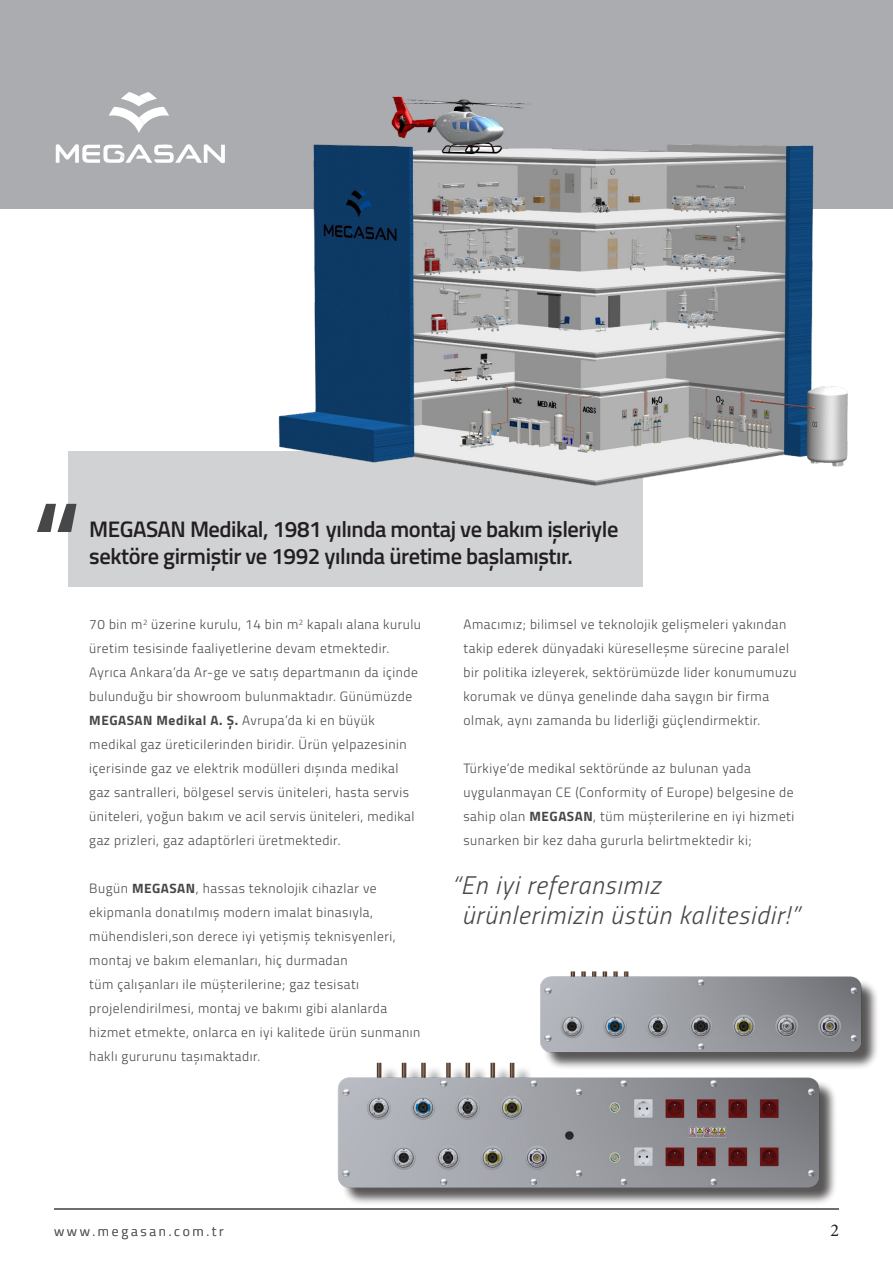
<style>
.page{position:relative;width:893px;height:1263px;background:#fff}
.page>*{position:absolute;margin:0;border:0;box-sizing:border-box;transform-origin:0 0}
.t1{font:600 120px "Titillium Web";color:#464748}
.t2{font:italic 300 25.5px "Titillium Web";letter-spacing:.04em;color:#464748}
.t3{font:600 22.5px "Titillium Web";letter-spacing:-.02em;color:#231f20}
.t4{font:18px "Minion Pro";color:#231f20}
.t5{font:300 13.5px/24px "Titillium Web";letter-spacing:.04em;color:#464748}
.t6{font:300 13.5px "Titillium Web";letter-spacing:.2em;color:#5b5b5e}
.s1{font-weight:700}
</style>
<div class="page">
<div style="left:0;top:0;width:893px;height:208px;background:#abacb0"></div>
<svg style="left:56px;top:144px;width:169px;height:19px"></svg>
<svg style="left:109px;top:92px;width:60px;height:41px"></svg>
<hr style="left:54px;top:1209px;width:785px;height:1px;background:#5c5c5f">
<div style="left:68px;top:451px;width:574px;height:136px;background:#d1d2d4"></div>
<img style="left:276px;top:96px;width:591px;height:393px">
<div style="left:341px;top:1065px;width:496px;height:140px;background:#231f20;opacity:.75"></div>
<img style="left:337px;top:1062px;width:493px;height:135px">
<div style="left:543px;top:975px;width:336px;height:95px;background:#231f20;opacity:.75"></div>
<img style="left:540px;top:971px;width:329px;height:89px">
<p class="t1" style="left:32px;top:455px;width:51px">“</p>
<p class="t3" style="left:89px;top:512px;width:531px">MEGASAN Medikal, 1981 yılında montaj ve bakım işleriyle</p>
<p class="t3" style="left:89px;top:539px;width:485px">sektöre girmiştir ve 1992 yılında üretime başlamıştır.</p>
<p class="t5" style="left:89px;top:612px;width:333px">70 bin m<sup>2</sup> üzerine kurulu, 14 bin m<sup>2</sup> kapalı alana kurulu üretim tesisinde faaliyetlerine devam etmektedir.<br>Ayrıca Ankara’da Ar-ge ve satış departmanın da içinde bulunduğu bir showroom bulunmaktadır. Günümüzde <span class="s1">MEGASAN Medikal A. Ş.</span> Avrupa’da ki en büyük medikal gaz üreticilerinden biridir. Ürün yelpazesinin içerisinde gaz ve elektrik modülleri dışında medikal gaz santralleri, bölgesel servis üniteleri, hasta servis üniteleri, yoğun bakım ve acil servis üniteleri, medikal gaz prizleri, gaz adaptörleri üretmektedir.</p>
<p class="t5" style="left:89px;top:876px;width:332px">Bugün <span class="s1">MEGASAN</span>, hassas teknolojik cihazlar ve ekipmanla donatılmış modern imalat binasıyla, mühendisleri,son derece iyi yetişmiş teknisyenleri, montaj ve bakım elemanları, hiç durmadan<br>tüm çalışanları ile müşterilerine; gaz tesisatı projelendirilmesi, montaj ve bakımı gibi alanlarda hizmet etmekte, onlarca en iyi kalitede ürün sunmanın haklı gururunu taşımaktadır.</p>
<p class="t2" style="left:451px;top:866px;width:210px">“En iyi referansımız</p>
<p class="t5" style="left:463px;top:612px;width:334px">Amacımız; bilimsel ve teknolojik gelişmeleri yakından takip ederek dünyadaki küreselleşme sürecine paralel bir politika izleyerek, sektörümüzde lider konumumuzu korumak ve dünya genelinde daha saygın bir firma olmak, aynı zamanda bu liderliği güçlendirmektir.</p>
<p class="t5" style="left:463px;top:756px;width:332px">Türkiye’de medikal sektöründe az bulunan yada uygulanmayan CE (Conformity of Europe) belgesine de sahip olan <span class="s1">MEGASAN</span>, tüm müşterilerine en iyi hizmeti sunarken bir kez daha gururla belirtmektedir ki;</p>
<p class="t2" style="left:462px;top:896px;width:339px">ürünlerimizin üstün kalitesidir!”</p>
<p class="t6" style="left:54px;top:1221px;width:171px">www.megasan.com.tr</p>
<h3 class="t4" style="left:830px;top:1218px;width:10px">2</h3>
</div>
